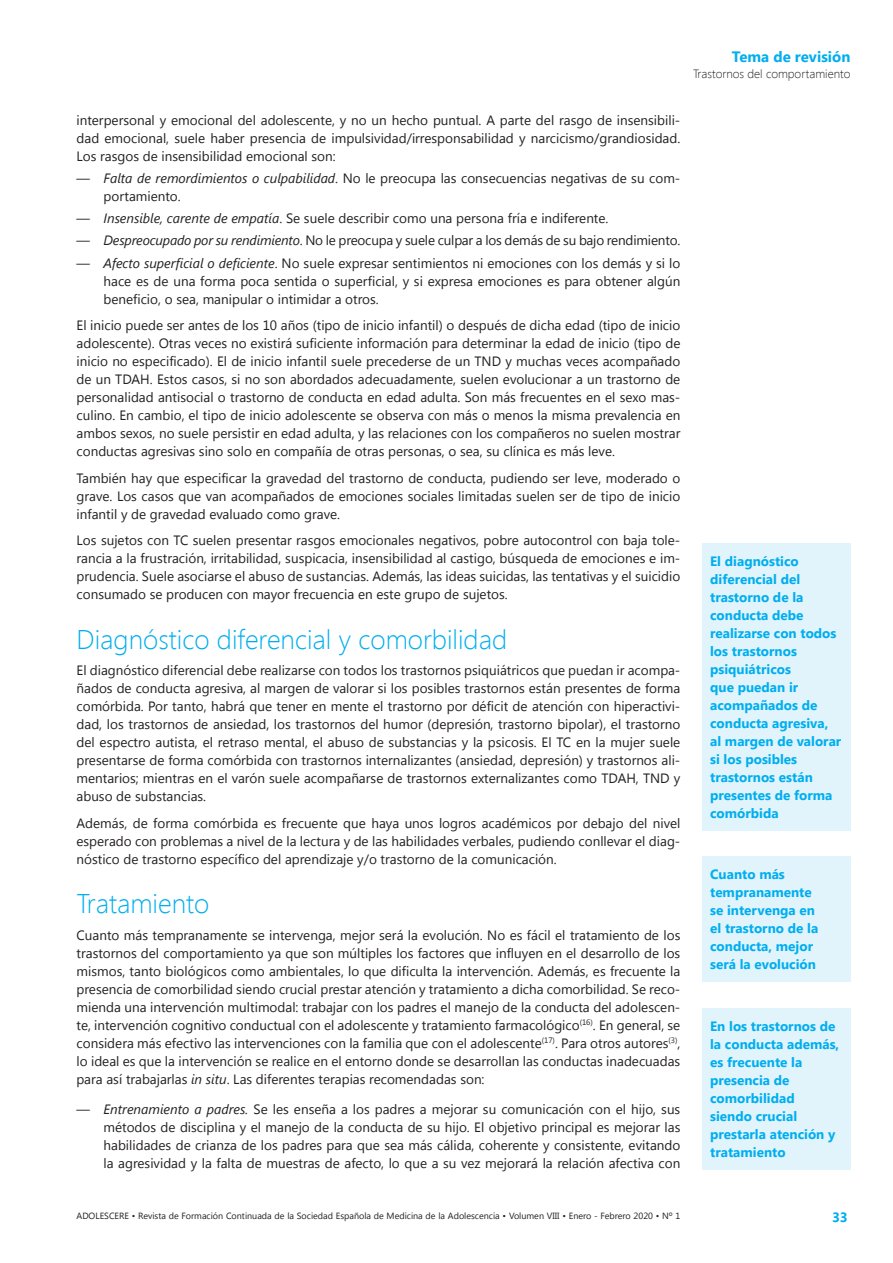
<style>
.page{position:relative;width:893px;height:1263px;background:#fff}
.page>*{position:absolute;margin:0;border:0;box-sizing:border-box;transform-origin:0 0}
._1nivel{font:300 27px "Segoe UI";color:#00aeef}
.t1{font:700 15px "Segoe UI";color:#00aeef}
.t2{font:13.5px/18px "Segoe UI";color:#231f20;text-align:justify}
.t3{font:700 13.5px/18px "Segoe UI";color:#00aeef}
.t4{font:300 12px "Segoe UI";color:#231f20}
.t5{font:9px "Segoe UI";color:#231f20}
.s1{font-style:italic}
</style>
<div class="page">
<div style="left:702px;top:543px;width:148px;height:287px;background:#e1f4fc"></div>
<div style="left:702px;top:856px;width:148px;height:125px;background:#e1f4fc"></div>
<div style="left:702px;top:1008px;width:148px;height:161px;background:#e1f4fc"></div>
<p class="t1" style="left:732px;top:46px;width:120px">Tema de revisión</p>
<p class="t4" style="left:693px;top:66px;width:159px">Trastornos del comportamiento</p>
<p class="t2" style="left:77px;top:110px;width:605px">interpersonal y emocional del adolescente, y no un hecho puntual. A parte del rasgo de insensibili&shy;dad emocional, suele haber presencia de impulsividad/irresponsabilidad y narcicismo/grandiosidad.<br>Los rasgos de insensibilidad emocional son:</p>
<p class="t2" style="left:104px;top:168px;width:578px;text-indent:-27px">— <span class="s1">Falta de remordimientos o culpabilidad</span>. No le preocupa las consecuencias negativas de su com&shy;portamiento.</p>
<p class="t2" style="left:77px;top:209px;width:533px">— <span class="s1">Insensible, carente de empatía</span>. Se suele describir como una persona fría e indiferente.</p>
<p class="t2" style="left:77px;top:231px;width:605px">— <span class="s1">Despreocupado por su rendimiento</span>. No le preocupa y suele culpar a los demás de su bajo rendimiento.</p>
<p class="t2" style="left:104px;top:253px;width:578px;text-indent:-27px">— <span class="s1">Afecto superficial o deficiente</span>. No suele expresar sentimientos ni emociones con los demás y si lo hace es de una forma poca sentida o superficial, y si expresa emociones es para obtener algún beneficio, o sea, manipular o intimidar a otros.</p>
<p class="t2" style="left:77px;top:316px;width:605px">El inicio puede ser antes de los 10 años (tipo de inicio infantil) o después de dicha edad (tipo de inicio adolescente). Otras veces no existirá suficiente información para determinar la edad de inicio (tipo de inicio no especificado). El de inicio infantil suele precederse de un TND y muchas veces acompañado de un TDAH. Estos casos, si no son abordados adecuadamente, suelen evolucionar a un trastorno de personalidad antisocial o trastorno de conducta en edad adulta. Son más frecuentes en el sexo mas&shy;culino. En cambio, el tipo de inicio adolescente se observa con más o menos la misma prevalencia en ambos sexos, no suele persistir en edad adulta, y las relaciones con los compañeros no suelen mostrar conductas agresivas sino solo en compañía de otras personas, o sea, su clínica es más leve.</p>
<p class="t2" style="left:77px;top:468px;width:605px">También hay que especificar la gravedad del trastorno de conducta, pudiendo ser leve, moderado o grave. Los casos que van acompañados de emociones sociales limitadas suelen ser de tipo de inicio infantil y de gravedad evaluado como grave.</p>
<p class="t2" style="left:77px;top:531px;width:605px">Los sujetos con TC suelen presentar rasgos emocionales negativos, pobre autocontrol con baja tole&shy;rancia a la frustración, irritabilidad, suspicacia, insensibilidad al castigo, búsqueda de emociones e im&shy;prudencia. Suele asociarse el abuso de sustancias. Además, las ideas suicidas, las tentativas y el suicidio consumado se producen con mayor frecuencia en este grupo de sujetos.</p>
<p class="_1nivel" style="left:77px;top:620px;width:432px">Diagnóstico diferencial y comorbilidad</p>
<p class="t2" style="left:77px;top:661px;width:605px">El diagnóstico diferencial debe realizarse con todos los trastornos psiquiátricos que puedan ir acompa&shy;ñados de conducta agresiva, al margen de valorar si los posibles trastornos están presentes de forma comórbida. Por tanto, habrá que tener en mente el trastorno por déficit de atención con hiperactivi&shy;dad, los trastornos de ansiedad, los trastornos del humor (depresión, trastorno bipolar), el trastorno del espectro autista, el retraso mental, el abuso de substancias y la psicosis. El TC en la mujer suele presentarse de forma comórbida con trastornos internalizantes (ansiedad, depresión) y trastornos ali&shy;mentarios; mientras en el varón suele acompañarse de trastornos externalizantes como TDAH, TND y abuso de substancias.</p>
<p class="t2" style="left:77px;top:813px;width:605px">Además, de forma comórbida es frecuente que haya unos logros académicos por debajo del nivel esperado con problemas a nivel de la lectura y de las habilidades verbales, pudiendo conllevar el diag&shy;nóstico de trastorno específico del aprendizaje y/o trastorno de la comunicación.</p>
<p class="_1nivel" style="left:77px;top:885px;width:134px">Tratamiento</p>
<p class="t2" style="left:77px;top:925px;width:605px">Cuanto más tempranamente se intervenga, mejor será la evolución. No es fácil el tratamiento de los trastornos del comportamiento ya que son múltiples los factores que influyen en el desarrollo de los mismos, tanto biológicos como ambientales, lo que dificulta la intervención. Además, es frecuente la presencia de comorbilidad siendo crucial prestar atención y tratamiento a dicha comorbilidad. Se reco&shy;mienda una intervención multimodal: trabajar con los padres el manejo de la conducta del adolescen&shy;te, intervención cognitivo conductual con el adolescente y tratamiento farmacológico<sup>(16)</sup>. En general, se considera más efectivo las intervenciones con la familia que con el adolescente<sup>(17)</sup>. Para otros autores<sup>(3)</sup>, lo ideal es que la intervención se realice en el entorno donde se desarrollan las conductas inadecuadas para así trabajarlas <span class="s1">in situ</span>. Las diferentes terapias recomendadas son:</p>
<p class="t2" style="left:104px;top:1100px;width:578px;text-indent:-27px">— <span class="s1">Entrenamiento a padres.</span> Se les enseña a los padres a mejorar su comunicación con el hijo, sus métodos de disciplina y el manejo de la conducta de su hijo. El objetivo principal es mejorar las habilidades de crianza de los padres para que sea más cálida, coherente y consistente, evitando la agresividad y la falta de muestras de afecto, lo que a su vez mejorará la relación afectiva con</p>
<p class="t3" style="left:710px;top:551px;width:133px">El diagnóstico diferencial del trastorno de la conducta debe realizarse con todos los trastornos psiquiátricos<br>que puedan ir acompañados de conducta agresiva, al margen de valorar si los posibles trastornos están presentes de forma comórbida</p>
<p class="t3" style="left:710px;top:864px;width:110px">Cuanto más tempranamente se intervenga en el trastorno de la conducta, mejor será la evolución</p>
<p class="t3" style="left:710px;top:1016px;width:131px">En los trastornos de la conducta además, es frecuente la presencia de comorbilidad siendo crucial prestarla atención y tratamiento</p>
<p class="t5" style="left:77px;top:1209px;width:605px">ADOLESCERE • Revista de Formación Continuada de la Sociedad Española de Medicina de la Adolescencia • Volumen VIII • Enero - Febrero 2020 • Nº 1</p>
<p class="t3" style="left:832px;top:1207px;width:17px">33</p>
</div>
